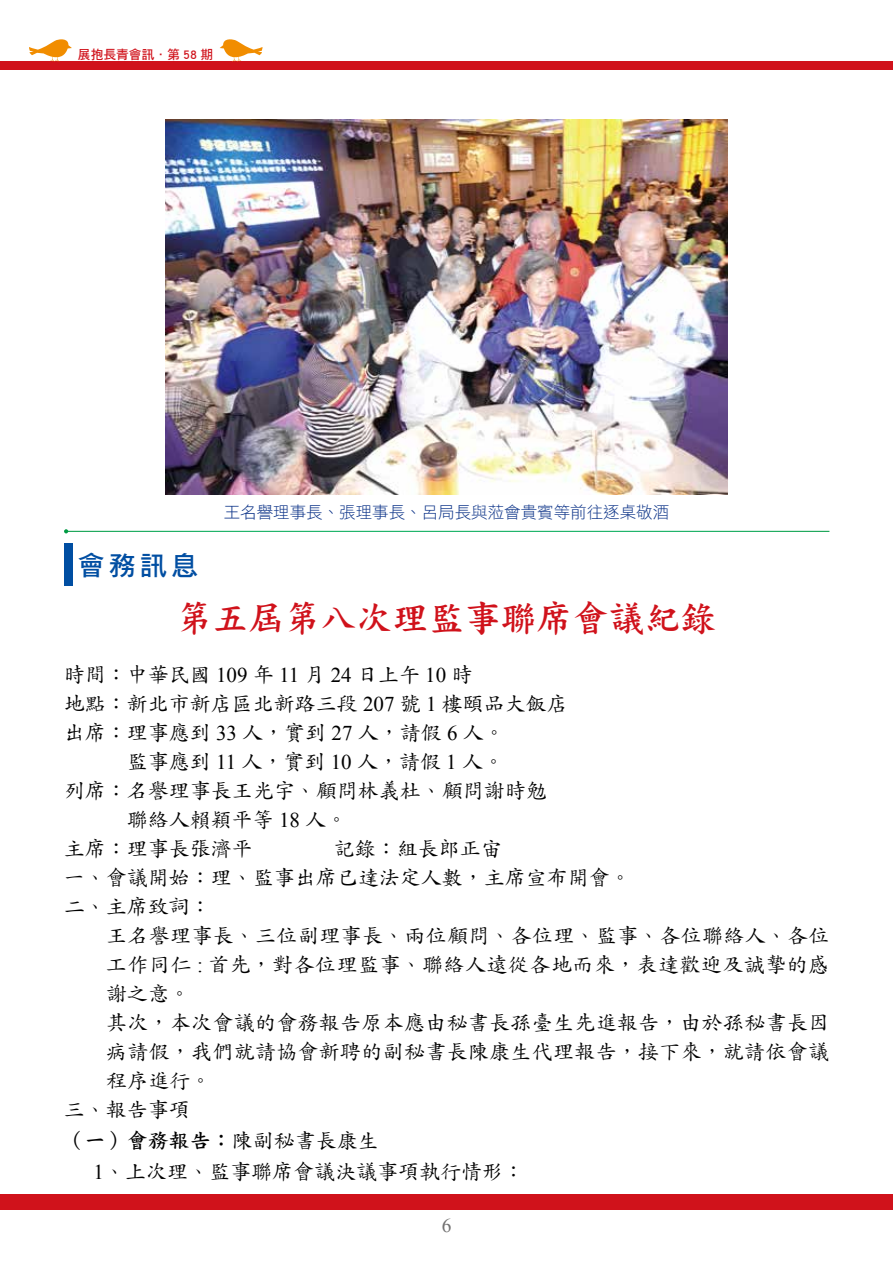
<style>
.page{position:relative;width:893px;height:1263px;background:#fff}
.page>*{position:absolute;margin:0;border:0;box-sizing:border-box;transform-origin:0 0}
.t1{font:36px "DF Kai Shu Std W7";color:#d0121b}
.t2{font:27px "DF Hei Std W7";color:#004ea2}
.t3{font:21px/29px "DF Kai Shu Std W5";color:#000}
.t4{font:21px "DF Kai Shu Std W5";letter-spacing:.025em;color:#000}
.t5{font:21px "DF Kai Shu Std W7";color:#000}
.t6{font:19.5px "Times New Roman";color:#727171}
.t7{font:16.5px "DF Hei Std W3";color:#0c3388}
.t8{font:12.75px "DF Hei Std W7";color:#d0121b}
.s1{font-family:"Times New Roman"}
.s2{font-family:"DF Kai Shu Std W5"}
</style>
<div class="page">
<div style="left:0;top:1194px;width:893px;height:15px;background:#d0121b"></div>
<div style="left:0;top:62px;width:893px;height:8px;background:#d0121b"></div>
<svg style="left:28px;top:39px;width:44px;height:23px"></svg>
<svg style="left:220px;top:39px;width:43px;height:23px"></svg>
<div style="left:64px;top:543px;width:8px;height:43px;background:#004ea2"></div>
<img style="left:165px;top:119px;width:563px;height:375px">
<svg style="left:64px;top:529px;width:4px;height:4px"></svg>
<p class="t8" style="left:78px;top:47px;width:137px">展抱長青會訊．第 58 期</p>
<p class="t2" style="left:78px;top:551px;width:122px">會務訊息</p>
<p class="t7" style="left:224px;top:503px;width:447px">王名譽理事長、張理事長、呂局長與蒞會貴賓等前往逐桌敬酒</p>
<h1 class="t1" style="left:176px;top:598px;width:542px">第五屆第八次理監事聯席會議紀錄</h1>
<p class="t3" style="left:64px;top:660px;width:410px">時間：中華民國 <span class="s1">109</span> 年 <span class="s1">11</span> 月 <span class="s1">24</span> 日上午 <span class="s1">10</span> 時</p>
<p class="t3" style="left:64px;top:689px;width:505px">地點：新北市新店區北新路三段 <span class="s1">207</span> 號 <span class="s1">1</span> 樓頤品大飯店</p>
<p class="t3" style="left:64px;top:718px;width:442px">出席：理事應到 <span class="s1">33</span> 人，實到 <span class="s1">27</span> 人，請假 <span class="s1">6</span> 人。</p>
<p class="t3" style="left:127px;top:747px;width:379px">監事應到 <span class="s1">11</span> 人，實到 <span class="s1">10</span> 人，請假 <span class="s1">1</span> 人。</p>
<p class="t3" style="left:64px;top:776px;width:484px">列席：名譽理事長王光宇、顧問林義杜、顧問謝時勉</p>
<p class="t3" style="left:127px;top:804px;width:222px">聯絡人賴穎平等 <span class="s1">18</span> 人。</p>
<p class="t3" style="left:64px;top:833px;width:191px">主席：理事長張濟平</p>
<p class="t3" style="left:64px;top:833px;width:568px;text-indent:270px">記錄：組長郎正宙<br>一、會議開始：理、監事出席已達法定人數，主席宣布開會。二、主席致詞：</p>
<p class="t3" style="left:106px;top:920px;width:724px">王名譽理事長、三位副理事長、兩位顧問、各位理、監事、各位聯絡人、各位</p>
<p class="t4" style="left:106px;top:953px;width:724px">工作同仁 <span class="s1">:</span> 首先，對各位理監事、聯絡人遠從各地而來，表達歡迎及誠摯的感</p>
<p class="t3" style="left:106px;top:978px;width:85px">謝之意。</p>
<p class="t3" style="left:106px;top:1007px;width:724px">其次，本次會議的會務報告原本應由秘書長孫臺生先進報告，由於孫秘書長因</p>
<p class="t3" style="left:106px;top:1036px;width:724px">病請假，我們就請協會新聘的副秘書長陳康生代理報告，接下來，就請依會議</p>
<p class="t3" style="left:106px;top:1065px;width:107px">程序進行。</p>
<p class="t3" style="left:64px;top:1094px;width:127px">三、報告事項</p>
<p class="t5" style="left:64px;top:1129px;width:317px">（一）會務報告：<span class="s2">陳副秘書長康生</span></p>
<p class="t3" style="left:94px;top:1156px;width:432px"><span class="s1">1</span>、上次理、監事聯席會議決議事項執行情形：</p>
<p class="t6" style="left:442px;top:1213px;width:11px">6</p>
</div>
